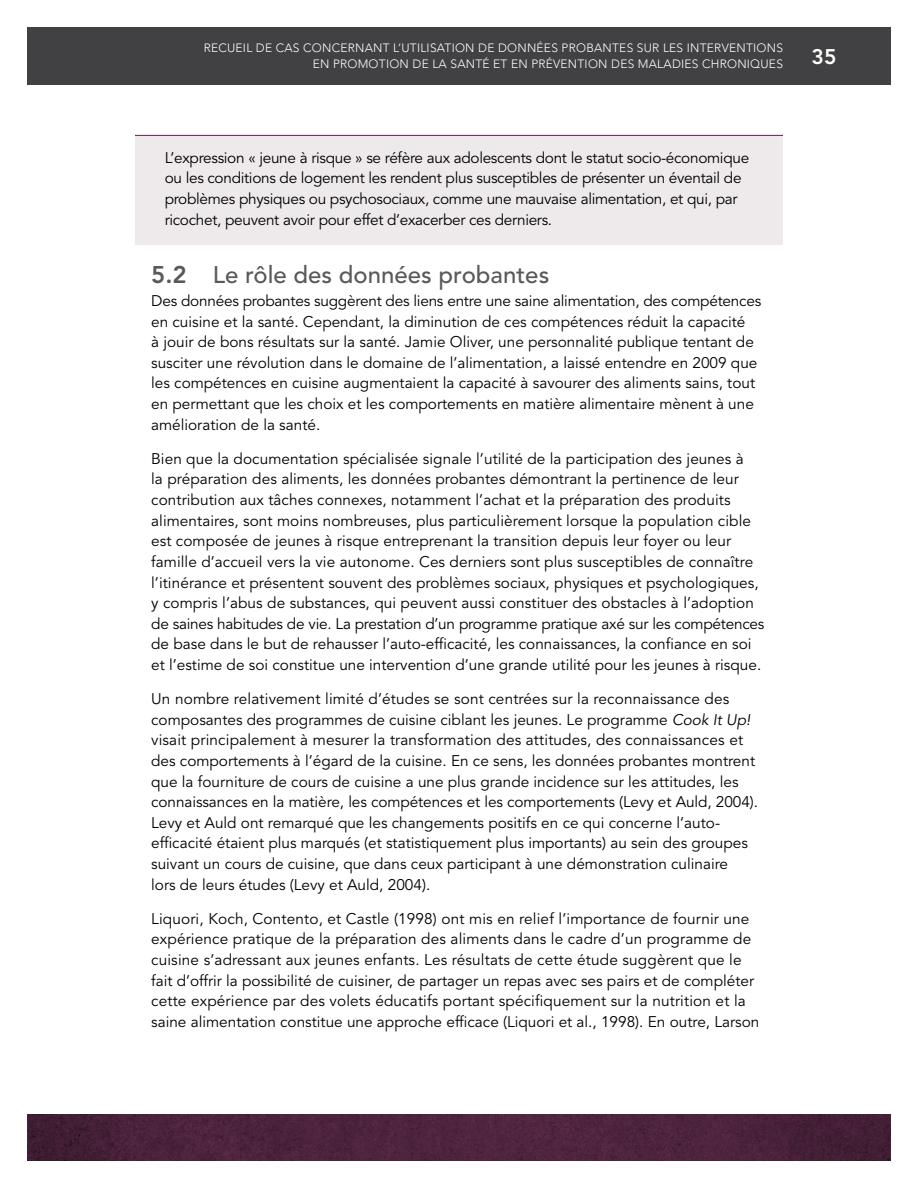
<style>
.page{position:relative;width:918px;height:1188px;background:#fff}
.page>*{position:absolute;margin:0;border:0;box-sizing:border-box;transform-origin:0 0}
.Heading_3__1_1{font:500 24px "Avenir LT Std";color:#58595b}
.t1{font:800 21px "Avenir LT Std";color:#fff}
.BODY_-_Last{font:15.3px/20.5px "Avenir LT Std";color:#000}
.BODY_-_Box{font:15.3px/20.5px "Avenir LT Std";letter-spacing:-.02em;color:#000}
.t2{font:300 12px/16.5px "Avenir LT Std";letter-spacing:.02em;color:#fff;text-align:right}
.s1{font-weight:800}
.s2{font-style:italic}
</style>
<div class="page">
<svg style="left:27px;top:1115px;width:864px;height:46px;background:#4a223b"></svg>
<div style="left:778px;top:27px;width:113px;height:57px;background:#414042"></div>
<div style="left:27px;top:27px;width:756px;height:57px;background:#414042"></div>
<div style="left:135px;top:135px;width:648px;height:109px;background:#eeeaeb"></div>
<hr style="left:135px;top:135px;width:648px;height:1px;background:#61204d">
<p class="t2" style="left:204px;top:40px;width:581px">RECUEIL DE CAS CONCERNANT L’UTILISATION DE DONNÉES PROBANTES SUR LES INTERVENTIONS<br>EN PROMOTION DE LA SANTÉ ET EN PRÉVENTION DES MALADIES CHRONIQUES</p>
<h2 class="t1" style="left:811px;top:44px;width:27px">35</h2>
<p class="BODY_-_Box" style="left:165px;top:148px;width:586px">L’expression « jeune à risque » se réfère aux adolescents dont le statut socio-économique ou les conditions de logement les rendent plus susceptibles de présenter un éventail de problèmes physiques ou psychosociaux, comme une mauvaise alimentation, et qui, par ricochet, peuvent avoir pour effet d’exacerber ces derniers.</p>
<h3 class="Heading_3__1_1" style="left:151px;top:260px;width:400px"><span class="s1">5.2</span> Le rôle des données probantes</h3>
<p class="BODY_-_Last" style="left:151px;top:291px;width:612px">Des données probantes suggèrent des liens entre une saine alimentation, des compétences en cuisine et la santé. Cependant, la diminution de ces compétences réduit la capacité<br>à jouir de bons résultats sur la santé. Jamie Oliver, une personnalité publique tentant de susciter une révolution dans le domaine de l’alimentation, a laissé entendre en 2009 que les compétences en cuisine augmentaient la capacité à savourer des aliments sains, tout en permettant que les choix et les comportements en matière alimentaire mènent à une amélioration de la santé.</p>
<p class="BODY_-_Last" style="left:151px;top:449px;width:615px">Bien que la documentation spécialisée signale l’utilité de la participation des jeunes à<br>la préparation des aliments, les données probantes démontrant la pertinence de leur contribution aux tâches connexes, notamment l’achat et la préparation des produits alimentaires, sont moins nombreuses, plus particulièrement lorsque la population cible est composée de jeunes à risque entreprenant la transition depuis leur foyer ou leur famille d’accueil vers la vie autonome. Ces derniers sont plus susceptibles de connaître l’itinérance et présentent souvent des problèmes sociaux, physiques et psychologiques, y compris l’abus de substances, qui peuvent aussi constituer des obstacles à l’adoption de saines habitudes de vie. La prestation d’un programme pratique axé sur les compétences de base dans le but de rehausser l’auto-efficacité, les connaissances, la confiance en soi et l’estime de soi constitue une intervention d’une grande utilité pour les jeunes à risque.</p>
<p class="BODY_-_Last" style="left:151px;top:689px;width:608px">Un nombre relativement limité d’études se sont centrées sur la reconnaissance des composantes des programmes de cuisine ciblant les jeunes. Le programme <span class="s2">Cook It Up! </span>visait principalement à mesurer la transformation des attitudes, des connaissances et des comportements à l’égard de la cuisine. En ce sens, les données probantes montrent que la fourniture de cours de cuisine a une plus grande incidence sur les attitudes, les connaissances en la matière, les compétences et les comportements (Levy et Auld, 2004).<br>Levy et Auld ont remarqué que les changements positifs en ce qui concerne l’auto&shy;efficacité étaient plus marqués (et statistiquement plus importants) au sein des groupes suivant un cours de cuisine, que dans ceux participant à une démonstration culinaire<br>lors de leurs études (Levy et Auld, 2004).</p>
<p class="BODY_-_Last" style="left:151px;top:909px;width:610px">Liquori, Koch, Contento, et Castle (1998) ont mis en relief l’importance de fournir une expérience pratique de la préparation des aliments dans le cadre d’un programme de cuisine s’adressant aux jeunes enfants. Les résultats de cette étude suggèrent que le fait d’offrir la possibilité de cuisiner, de partager un repas avec ses pairs et de compléter cette expérience par des volets éducatifs portant spécifiquement sur la nutrition et la saine alimentation constitue une approche efficace (Liquori et al., 1998). En outre, Larson</p>
</div>
